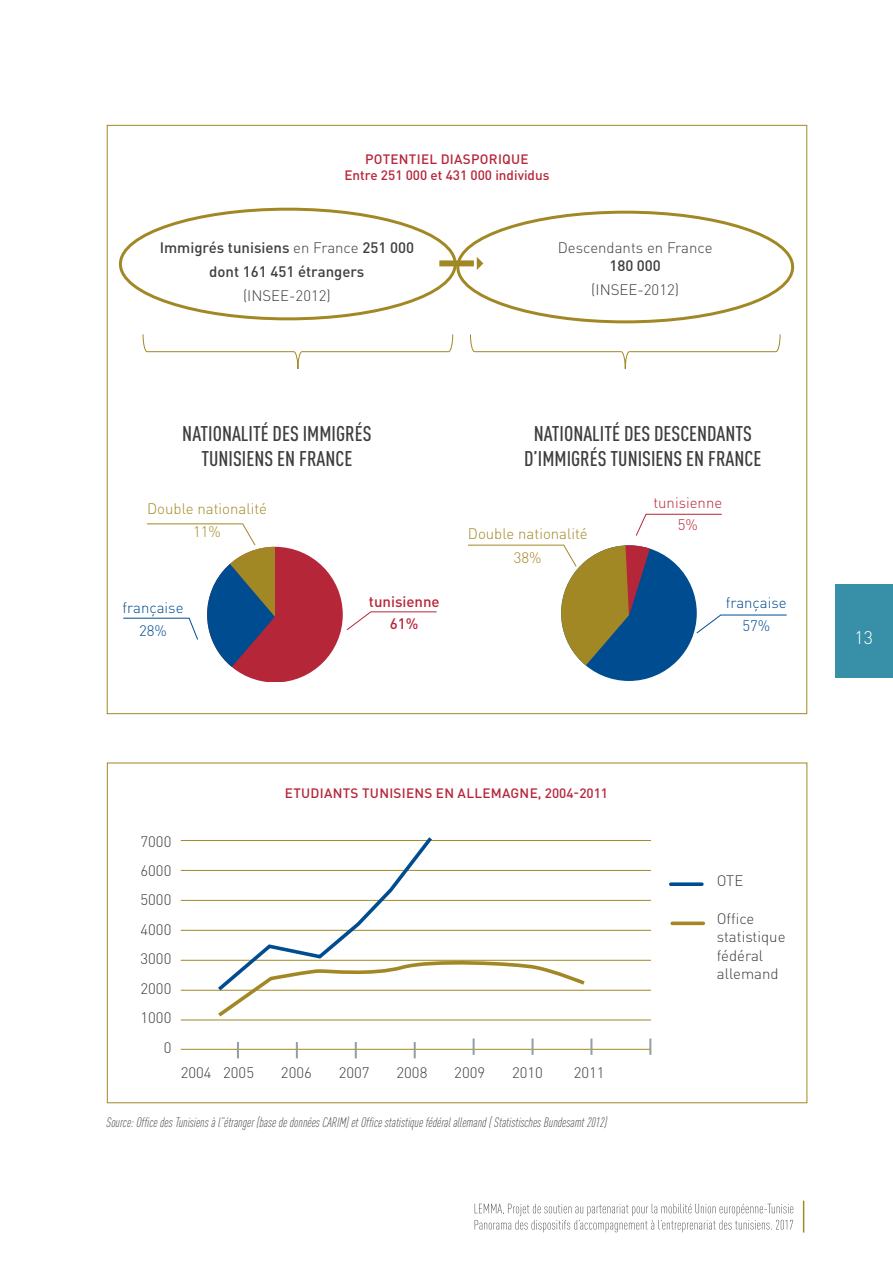
<style>
.page{position:relative;width:893px;height:1263px;background:#fff}
.page>*{position:absolute;margin:0;border:0;box-sizing:border-box;transform-origin:0 0}
.t1{font:500 condensed 21px/25.2px "DIN Pro";color:#3e3e3f;text-align:center}
.t2{font:300 18px "DIN Pro";color:#fff}
.t3{font:300 15px/29.4px "DIN Pro";color:#3e3e3f;text-align:right}
.t4{font:500 15px/24px "DIN Pro";color:#3e3e3f;text-align:center}
.t5{font:300 15px/22.5px "DIN Pro";color:#a28825;text-align:center}
.t6{font:300 15px/22.5px "DIN Pro";color:#004c91;text-align:center}
.t7{font:500 15px/22.5px "DIN Pro";color:#b62639;text-align:center}
.t8{font:300 15px/22.5px "DIN Pro";color:#b62639;text-align:center}
.t9{font:italic 300 condensed 13.5px "DIN Pro";color:#3e3e3f}
.t10{font:500 13.5px/16.2px "DIN Pro";color:#b62639;text-align:center}
.t11{font:500 13.5px "DIN Pro";letter-spacing:.02em;color:#b62639}
.s1{font-weight:300}
</style>
<div class="page">
<div style="left:835px;top:585px;width:58px;height:93px;background:#3790a7"></div>
<svg style="left:475px;top:1204px;width:318px;height:28px"></svg>
<hr style="left:803px;top:1200px;width:1px;height:32px;background:#a28825">
<div style="left:119px;top:208px;width:338px;height:112px;border:3px solid #a28825;border-radius:50%"></div>
<div style="left:456px;top:211px;width:338px;height:112px;border:3px solid #a28825;border-radius:50%"></div>
<div style="left:207px;top:547px;width:136px;height:134px;background:#b62639;border-radius:68px"></div>
<div style="left:561px;top:545px;width:136px;height:136px;background:#004c91;border-radius:50%"></div>
<svg style="left:123px;top:523px;width:152px;height:158px"></svg>
<svg style="left:635px;top:513px;width:87px;height:23px"></svg>
<svg style="left:696px;top:614px;width:91px;height:20px"></svg>
<svg style="left:346px;top:611px;width:91px;height:20px"></svg>
<div style="left:439px;top:260px;width:35px;height:6px;background:#a28825"></div>
<svg style="left:477px;top:257px;width:6px;height:13px"></svg>
<svg style="left:142px;top:334px;width:311px;height:35px"></svg>
<svg style="left:470px;top:334px;width:311px;height:35px"></svg>
<svg style="left:468px;top:544px;width:185px;height:136px"></svg>
<hr style="left:181px;top:990px;width:470px;height:1px;background:#a28825">
<hr style="left:181px;top:1020px;width:470px;height:1px;background:#a28825">
<hr style="left:181px;top:1049px;width:470px;height:1px;background:#a28825">
<hr style="left:181px;top:960px;width:470px;height:1px;background:#a28825">
<hr style="left:181px;top:930px;width:470px;height:1px;background:#a28825">
<hr style="left:181px;top:900px;width:470px;height:1px;background:#a28825">
<hr style="left:181px;top:870px;width:470px;height:1px;background:#a28825">
<hr style="left:181px;top:840px;width:470px;height:1px;background:#a28825">
<svg style="left:214px;top:837px;width:374px;height:183px"></svg>
<svg style="left:237px;top:1042px;width:2px;height:16px"></svg>
<svg style="left:355px;top:1042px;width:2px;height:16px"></svg>
<svg style="left:473px;top:1038px;width:2px;height:17px"></svg>
<svg style="left:590px;top:1038px;width:2px;height:17px"></svg>
<svg style="left:296px;top:1042px;width:2px;height:16px"></svg>
<svg style="left:414px;top:1042px;width:2px;height:16px"></svg>
<hr style="left:531px;top:1038px;width:3px;height:17px;background:#939fa3">
<svg style="left:649px;top:1038px;width:2px;height:17px"></svg>
<svg style="left:671px;top:882px;width:31px;height:4px"></svg>
<svg style="left:672px;top:921px;width:31px;height:4px"></svg>
<p class="t10" style="left:344px;top:149px;width:206px">POTENTIEL DIASPORIQUE<br>Entre 251 000 et 431 000 individus</p>
<p class="t4" style="left:160px;top:234px;width:256px">Immigrés tunisiens <span class="s1">en France</span> 251 000 dont 161 451 étrangers</p>
<p class="t3" style="left:243px;top:280px;width:89px">(INSEE-2012)</p>
<p class="t3" style="left:558px;top:232px;width:156px">Descendants en France</p>
<p class="t4" style="left:609px;top:252px;width:53px">180 000</p>
<p class="t3" style="left:591px;top:274px;width:89px">(INSEE-2012)</p>
<h1 class="t1" style="left:182px;top:419px;width:191px">NATIONALITÉ DES IMMIGRÉS<br>TUNISIENS EN FRANCE</h1>
<h1 class="t1" style="left:524px;top:419px;width:239px">NATIONALITÉ DES DESCENDANTS<br>D’IMMIGRÉS TUNISIENS EN FRANCE</h1>
<p class="t5" style="left:147px;top:496px;width:121px">Double nationalité<br>11%</p>
<p class="t8" style="left:653px;top:490px;width:70px">tunisienne<br>5%</p>
<p class="t5" style="left:468px;top:520px;width:121px;line-height:24px">Double nationalité<br>38%</p>
<p class="t7" style="left:369px;top:588px;width:72px">tunisienne<br>61%</p>
<p class="t6" style="left:123px;top:595px;width:62px">française<br>28%</p>
<p class="t6" style="left:726px;top:590px;width:62px">française<br>57%</p>
<p class="t11" style="left:285px;top:782px;width:325px">ETUDIANTS TUNISIENS EN ALLEMAGNE, 2004-2011</p>
<p class="t3" style="left:140px;top:825px;width:32px">7000<br>6000<br>5000<br>4000<br>3000<br>2000<br>1000<br>0</p>
<p class="t3" style="left:181px;top:1057px;width:75px">2004 2005</p>
<p class="t3" style="left:281px;top:1057px;width:32px">2006</p>
<p class="t3" style="left:339px;top:1057px;width:32px">2007</p>
<p class="t3" style="left:396px;top:1057px;width:32px">2008</p>
<p class="t3" style="left:454px;top:1057px;width:32px">2009</p>
<p class="t3" style="left:512px;top:1057px;width:32px">2010</p>
<p class="t3" style="left:574px;top:1057px;width:32px">2011</p>
<p class="t9" style="left:107px;top:1112px;width:502px">Source: Office des Tunisiens à l”étranger (base de données CARIM) et Office statistique fédéral allemand ( Statistisches Bundesamt 2012)</p>
<p class="t3" style="left:717px;top:864px;width:28px">OTE</p>
<p class="t3" style="left:717px;top:908px;width:70px;line-height:18.5px;text-align:left">Office statistique fédéral allemand</p>
<p class="t2" style="left:855px;top:623px;width:20px">13</p>
</div>
